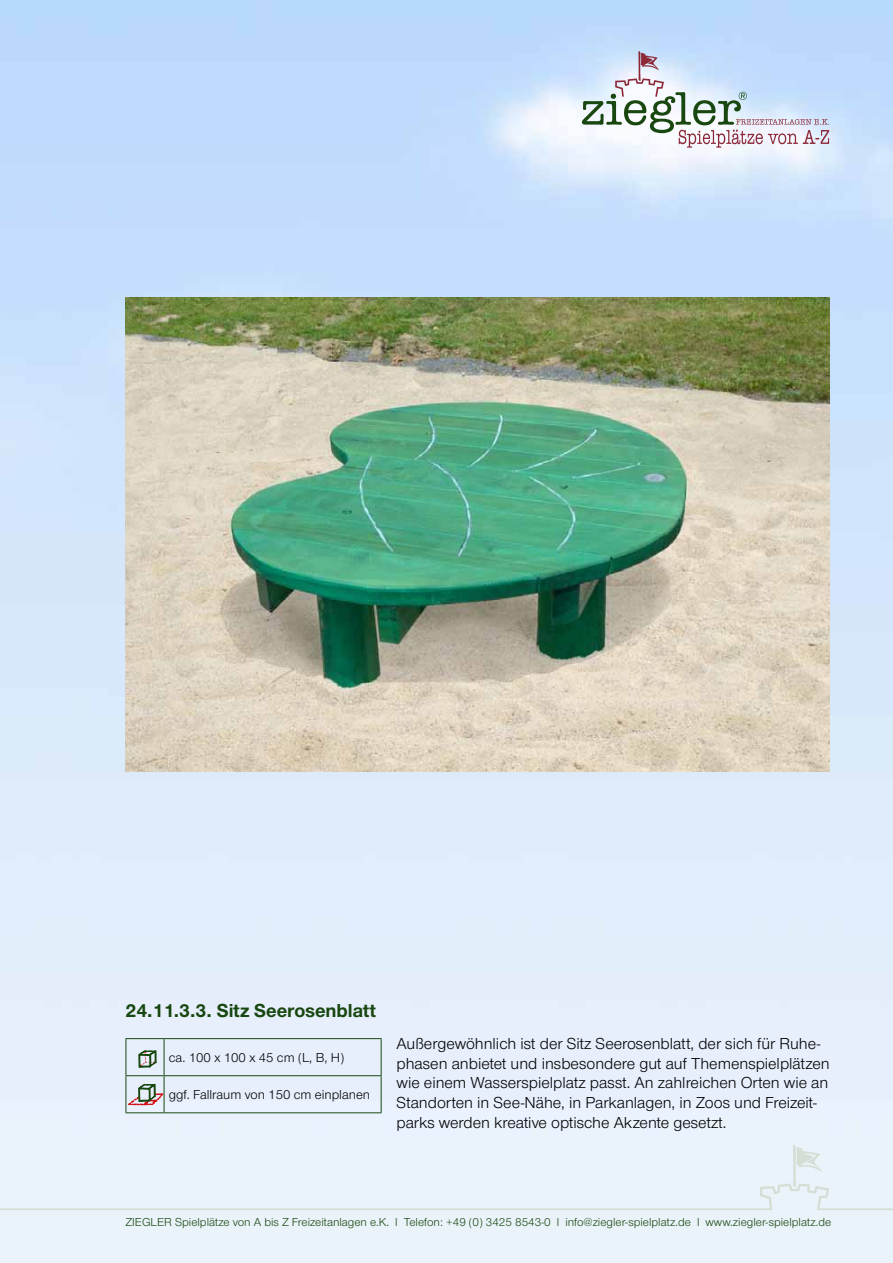
<style>
.page{position:relative;width:893px;height:1263px;background:#fff}
.page>*{position:absolute;margin:0;border:0;box-sizing:border-box;transform-origin:0 0}
.t1{font:700 19.5px "Nimbus San Nov";color:#18470f}
.t2{font:16.5px/19.8px "Nimbus San Nov";color:#000}
.t3{font:13.5px "Nimbus San Nov";color:#000}
.t4{font:12px "Nimbus San Nov";color:#18470f}
</style>
<div class="page">
<img style="left:0;top:0;width:893px;height:1263px">
<svg style="left:582px;top:50px;width:247px;height:98px"></svg>
<div style="left:0;top:1143px;width:893px;height:67px;background:#eaf3fa"></div>
<hr style="left:164px;top:1039px;width:1px;height:36px;background:#18470f">
<hr style="left:164px;top:1076px;width:1px;height:36px;background:#18470f">
<hr style="left:125px;top:1038px;width:39px;height:1px;background:#18470f">
<hr style="left:125px;top:1039px;width:1px;height:36px;background:#18470f">
<hr style="left:164px;top:1038px;width:218px;height:1px;background:#18470f">
<hr style="left:381px;top:1039px;width:1px;height:36px;background:#18470f">
<hr style="left:125px;top:1075px;width:39px;height:1px;background:#18470f">
<hr style="left:125px;top:1076px;width:1px;height:36px;background:#18470f">
<hr style="left:164px;top:1075px;width:218px;height:1px;background:#18470f">
<hr style="left:381px;top:1076px;width:1px;height:36px;background:#18470f">
<hr style="left:125px;top:1112px;width:39px;height:1px;background:#18470f">
<hr style="left:164px;top:1112px;width:218px;height:1px;background:#18470f">
<svg style="left:139px;top:1050px;width:18px;height:24px"></svg>
<svg style="left:128px;top:1084px;width:35px;height:21px"></svg>
<img style="left:125px;top:298px;width:704px;height:474px">
<p class="t1" style="left:125px;top:999px;width:252px">24.11.3.3. Sitz Seerosenblatt</p>
<p class="t3" style="left:169px;top:1049px;width:177px">ca. 100 x 100 x 45 cm (L, B, H)</p>
<p class="t3" style="left:169px;top:1087px;width:203px">ggf. Fallraum von 150 cm einplanen</p>
<p class="t2" style="left:396px;top:1033px;width:435px">Außergewöhnlich ist der Sitz Seerosenblatt, der sich für Ruhe&shy;phasen anbietet und insbesondere gut auf Themenspielplätzen wie einem Wasserspielplatz passt. An zahlreichen Orten wie an Standorten in See-Nähe, in Parkanlagen, in Zoos und Freizeit&shy;parks werden kreative optische Akzente gesetzt.</p>
<p class="t4" style="left:125px;top:1215px;width:707px">ZIEGLER Spielplätze von A bis Z Freizeitanlagen e.K. l Telefon: +49 (0) 3425 8543-0 l info@ziegler-spielplatz.de l www.ziegler-spielplatz.de</p>
</div>
